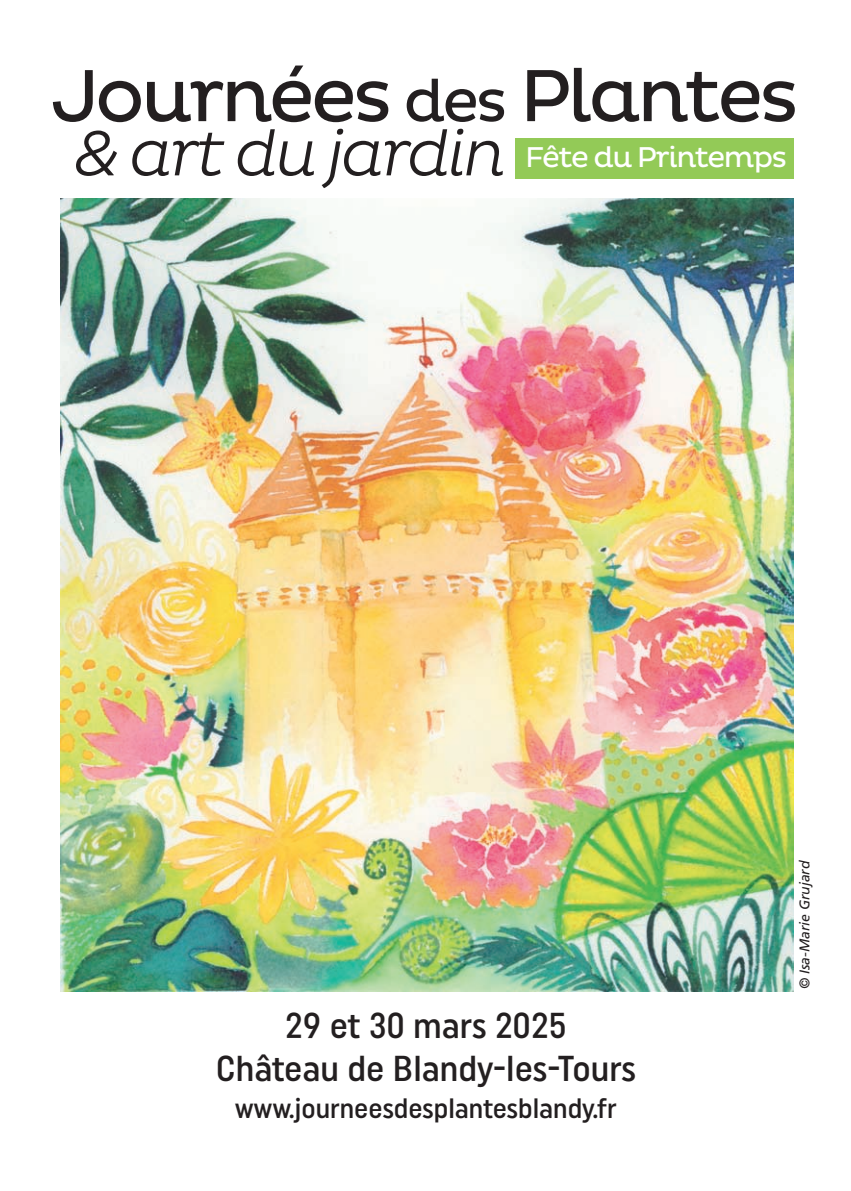
<style>
.page{position:relative;width:851px;height:1191px;background:#fff}
.page>*{position:absolute;margin:0;border:0;box-sizing:border-box;transform-origin:0 0}
.t1{font:75px "Pluto";letter-spacing:-.05em;color:#231f20}
.t2{font:italic 300 65px "Pluto";letter-spacing:-.05em;color:#231f20}
.t3{font:500 36px/43.2px "Uniform Condensed";color:#231f20;text-align:center}
.t4{font:29.2px "Pluto";letter-spacing:-.05em;color:#fff}
.t5{font:500 28px "Uniform Condensed";color:#231f20}
.t6{font:italic 14px "Frutiger";color:#231f20}
.s1{font-size:59.8px}
</style>
<div class="page">
<img style="left:61px;top:198px;width:732px;height:793px">
<div style="left:515px;top:138px;width:278px;height:41px;background:#93ca57"></div>
<h1 class="t1" style="left:51px;top:68px;width:749px">Journées <span class="s1">des</span> Plantes</h1>
<h2 class="t2" style="left:73px;top:129px;width:434px">&amp; art du jardin</h2>
<p class="t4" style="left:525px;top:146px;width:263px">Fête du Printemps</p>
<p class="t3" style="left:216px;top:1006px;width:421px">29 et 30 mars 2025<br>Château de Blandy-les-Tours</p>
<p class="t5" style="left:235px;top:1097px;width:383px">www.journeesdesplantesblandy.fr</p>
<p class="t6" style="left:798px;top:989px;width:130px;rotate:-90deg">© Isa-Marie Grujard</p>
</div>
